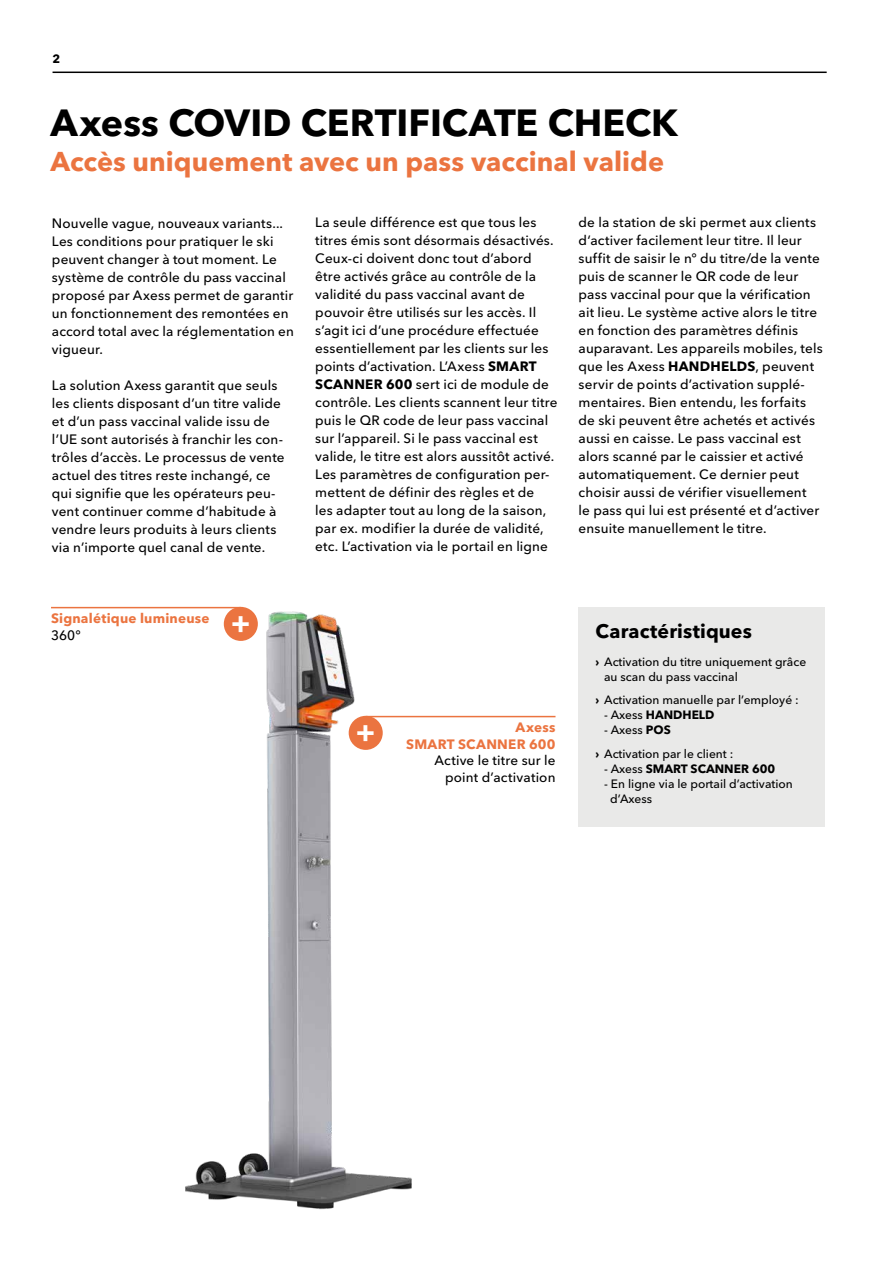
<style>
.page{position:relative;width:893px;height:1263px;background:#fff}
.page>*{position:absolute;margin:0;border:0;box-sizing:border-box;transform-origin:0 0}
.t1{font:700 37.5px "Avenir Next Cyr";color:#000}
.t2{font:700 29.25px "Avenir Next Cyr";color:#fff}
.t3{font:700 27px "Avenir Next Cyr";color:#eb7440}
.t4{font:700 19.5px "Avenir Next Cyr";letter-spacing:.005em;color:#000}
.t5{font:500 13.5px/18px "Avenir Next Cyr";letter-spacing:.01em;color:#000}
.t6{font:700 13.5px/16.5px "Avenir Next Cyr";letter-spacing:.015em;color:#eb7440;text-align:right}
.t7{font:500 12px/15px "Avenir Next Cyr";color:#000}
.t8{font:700 12px "Avenir Next Cyr";color:#000}
.s1{font-weight:700}
.s2{font-weight:500}
</style>
<div class="page">
<hr style="left:53px;top:72px;width:774px;height:1px;background:#000">
<img style="left:162px;top:606px;width:310px;height:604px">
<hr style="left:51px;top:607px;width:190px;height:1px;background:#eb7440">
<div style="left:224px;top:607px;width:34px;height:34px;background:#eb7440;border-radius:50%"></div>
<hr style="left:366px;top:716px;width:189px;height:1px;background:#eb7440">
<div style="left:349px;top:716px;width:34px;height:34px;background:#eb7440;border-radius:50%"></div>
<div style="left:579px;top:607px;width:246px;height:219px;background:#e9e9e8"></div>
<p class="t8" style="left:53px;top:52px;width:9px">2</p>
<h1 class="t1" style="left:50px;top:99px;width:629px">Axess COVID CERTIFICATE CHECK</h1>
<h3 class="t3" style="left:51px;top:145px;width:615px">Accès uniquement avec un pass vaccinal valide</h3>
<p class="t5" style="left:52px;top:214px;width:244px">Nouvelle vague, nouveaux variants...<br>Les conditions pour pratiquer le ski peuvent changer à tout moment. Le système de contrôle du pass vaccinal proposé par Axess permet de garantir un fonctionnement des remontées en accord total avec la réglementation en vigueur.</p>
<p class="t5" style="left:52px;top:376px;width:234px">La solution Axess garantit que seuls les clients disposant d’un titre valide et d’un pass vaccinal valide issu de l’UE sont autorisés à franchir les con&shy;trôles d’accès. Le processus de vente actuel des titres reste inchangé, ce qui signifie que les opérateurs peu&shy;vent continuer comme d’habitude à vendre leurs produits à leurs clients via n’importe quel canal de vente.</p>
<p class="t5" style="left:315px;top:214px;width:244px">La seule différence est que tous les titres émis sont désormais désactivés.<br>Ceux-ci doivent donc tout d’abord être activés grâce au contrôle de la validité du pass vaccinal avant de pouvoir être utilisés sur les accès. Il s’agit ici d’une procédure effectuée essentiellement par les clients sur les points d’activation. L’Axess <span class="s1">SMART SCANNER 600</span> sert ici de module de contrôle. Les clients scannent leur titre puis le QR code de leur pass vaccinal sur l’appareil. Si le pass vaccinal est valide, le titre est alors aussitôt activé.<br>Les paramètres de configuration per&shy;mettent de définir des règles et de<br>les adapter tout au long de la saison, par ex. modifier la durée de validité, etc. L’activation via le portail en ligne</p>
<p class="t5" style="left:579px;top:213px;width:246px">de la station de ski permet aux clients d‘activer facilement leur titre. Il leur suffit de saisir le n° du titre/de la vente puis de scanner le QR code de leur pass vaccinal pour que la vérification ait lieu. Le système active alors le titre en fonction des paramètres définis auparavant. Les appareils mobiles, tels que les Axess <span class="s1">HANDHELDS</span>, peuvent servir de points d’activation supplé&shy;mentaires. Bien entendu, les forfaits de ski peuvent être achetés et activés aussi en caisse. Le pass vaccinal est alors scanné par le caissier et activé automatiquement. Ce dernier peut choisir aussi de vérifier visuellement<br>le pass qui lui est présenté et d’activer ensuite manuellement le titre.</p>
<p class="t6" style="left:51px;top:610px;width:160px">Signalétique lumineuse</p>
<p class="t5" style="left:51px;top:626px;width:31px">360°</p>
<h2 class="t2" style="left:356px;top:714px;width:21px">+</h2>
<p class="t6" style="left:406px;top:719px;width:151px">Axess<br>SMART SCANNER 600</p>
<p class="t5" style="left:434px;top:752px;width:123px;line-height:16.5px;text-align:right">Active le titre sur le point d’activation</p>
<h3 class="t4" style="left:596px;top:619px;width:158px">Caractéristiques</h3>
<p class="t7" style="left:604px;top:654px;width:204px;text-indent:-9px"><span class="s1">›</span> Activation du titre uniquement grâce au scan du pass vaccinal</p>
<p class="t7" style="left:596px;top:692px;width:205px"><span class="s1">›</span> Activation manuelle par l’employé :</p>
<p class="t8" style="left:604px;top:707px;width:112px"><span class="s2">- Axess</span> HANDHELD</p>
<p class="t7" style="left:596px;top:718px;width:139px;line-height:23.5px;text-indent:9px">- Axess <span class="s1">POS<br>›</span> Activation par le client :</p>
<p class="t8" style="left:604px;top:761px;width:173px"><span class="s2">- Axess</span> SMART SCANNER 600</p>
<p class="t7" style="left:610px;top:776px;width:184px;text-indent:-6px">- En ligne via le portail d’activation d’Axess</p>
</div>
